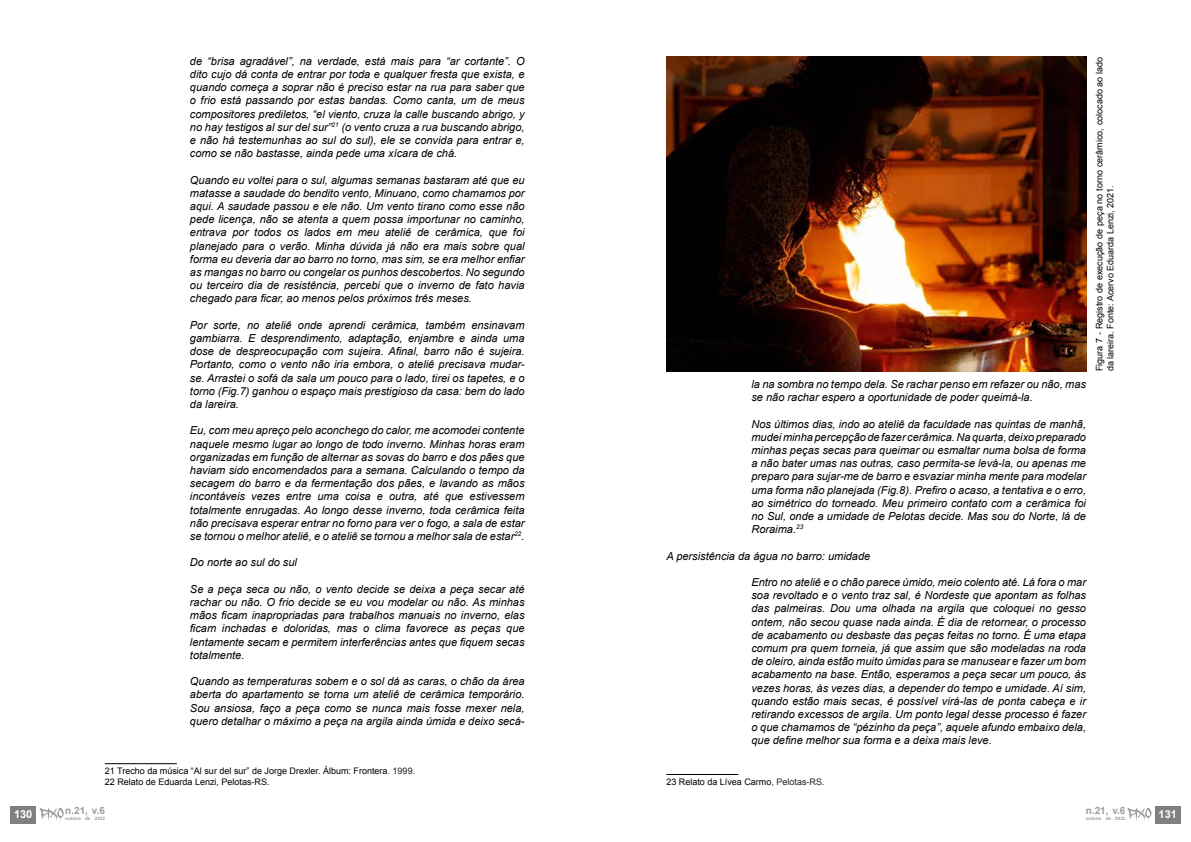
<style>
.page{position:relative;width:1191px;height:842px;background:#fff}
.page>*{position:absolute;margin:0;border:0;box-sizing:border-box;transform-origin:0 0}
.t1{font:italic 11px/13.2px "Arial";color:#000;text-align:justify}
.t2{font:700 11px "Arial";color:#fff}
.t3{font:700 10px "Arial";color:#9d9d9c}
.t4{font:9px/10.8px "Arial";color:#000}
.t5{font:700 4.6px "Arial";color:#9d9d9c}
.s1{color:#202124}
</style>
<div class="page">
<hr style="left:105px;top:763px;width:72px;height:1px;background:#000">
<hr style="left:666px;top:774px;width:72px;height:1px;background:#000">
<img style="left:666px;top:57px;width:420px;height:314px">
<div style="left:1155px;top:806px;width:25px;height:17px;background:#808080"></div>
<svg style="left:1127px;top:808px;width:24px;height:13px"></svg>
<div style="left:11px;top:806px;width:25px;height:17px;background:#808080"></div>
<svg style="left:40px;top:808px;width:24px;height:13px"></svg>
<p class="t2" style="left:14px;top:807px;width:20px">130</p>
<p class="t1" style="left:190px;top:54px;width:336px">de “brisa agradável”, na verdade, está mais para “ar cortante”. O dito cujo dá conta de entrar por toda e qualquer fresta que exista, e quando começa a soprar não é preciso estar na rua para saber que o frio está passando por estas bandas. Como canta, um de meus compositores prediletos, “el viento, cruza la calle buscando abrigo, y no hay testigos al sur del sur”<sup>21</sup> (o vento cruza a rua buscando abrigo, e não há testemunhas ao sul do sul), ele se convida para entrar e, como se não bastasse, ainda pede uma xícara de chá.</p>
<p class="t1" style="left:190px;top:173px;width:336px">Quando eu voltei para o sul, algumas semanas bastaram até que eu matasse a saudade do bendito vento, Minuano, como chamamos por aqui. A saudade passou e ele não. Um vento tirano como esse não pede licença, não se atenta a quem possa importunar no caminho, entrava por todos os lados em meu ateliê de cerâmica, que foi planejado para o verão. Minha dúvida já não era mais sobre qual forma eu deveria dar ao barro no torno, mas sim, se era melhor enfiar as mangas no barro ou congelar os punhos descobertos. No segundo ou terceiro dia de resistência, percebi que o inverno de fato havia chegado para ficar, ao menos pelos próximos três meses.</p>
<p class="t1" style="left:190px;top:318px;width:336px">Por sorte, no ateliê onde aprendi cerâmica, também ensinavam gambiarra. E desprendimento, adaptação, enjambre e ainda uma dose de despreocupação com sujeira. Afinal, barro não é sujeira.<br>Portanto, como o vento não iria embora, o ateliê precisava mudar&shy;se. Arrastei o sofá da sala um pouco para o lado, tirei os tapetes, e o torno (Fig.7) ganhou o espaço mais prestigioso da casa: bem do lado da lareira.</p>
<p class="t1" style="left:190px;top:424px;width:336px">Eu, com meu apreço pelo aconchego do calor, me acomodei contente naquele mesmo lugar ao longo de todo inverno. Minhas horas eram organizadas em função de alternar as sovas do barro e dos pães que haviam sido encomendados para a semana. Calculando o tempo da secagem do barro e da fermentação dos pães, e lavando as mãos incontáveis vezes entre uma coisa e outra, até que estivessem totalmente enrugadas. Ao longo desse inverno, toda cerâmica feita não precisava esperar entrar no forno para ver o fogo, a sala de estar se tornou o melhor ateliê, e o ateliê se tornou a melhor sala de estar<sup>22</sup>.</p>
<p class="t1" style="left:190px;top:556px;width:108px">Do norte ao sul do sul</p>
<p class="t1" style="left:190px;top:582px;width:336px">Se a peça seca ou não, o vento decide se deixa a peça secar até rachar ou não. O frio decide se eu vou modelar ou não. As minhas mãos ficam inapropriadas para trabalhos manuais no inverno, elas ficam inchadas e doloridas, mas o clima favorece as peças que lentamente secam e permitem interferências antes que fiquem secas totalmente.</p>
<p class="t1" style="left:190px;top:675px;width:336px">Quando as temperaturas sobem e o sol dá as caras, o chão da área aberta do apartamento se torna um ateliê de cerâmica temporário.<br>Sou ansiosa, faço a peça como se nunca mais fosse mexer nela, quero detalhar o máximo a peça na argila ainda úmida e deixo secá-</p>
<p class="t4" style="left:105px;top:766px;width:312px">21 Trecho da música “Al sur del sur” de Jorge Drexler. Álbum: Frontera<span class="s1">. 1999.<br></span>22 Relato de Eduarda Lenzi, Pelotas-RS.</p>
<p class="t3" style="left:65px;top:804px;width:41px">n.21, v.6</p>
<p class="t5" style="left:65px;top:815px;width:41px">outono de 2022</p>
<p class="t1" style="left:751px;top:378px;width:336px">la na sombra no tempo dela. Se rachar penso em refazer ou não, mas se não rachar espero a oportunidade de poder queimá-la.</p>
<p class="t1" style="left:751px;top:417px;width:336px">Nos últimos dias, indo ao ateliê da faculdade nas quintas de manhã, mudei minha percepção de fazer cerâmica. Na quarta, deixo preparado minhas peças secas para queimar ou esmaltar numa bolsa de forma a não bater umas nas outras, caso permita-se levá-la, ou apenas me preparo para sujar-me de barro e esvaziar minha mente para modelar uma forma não planejada (Fig.8). Prefiro o acaso, a tentativa e o erro, ao simétrico do torneado. Meu primeiro contato com a cerâmica foi no Sul, onde a umidade de Pelotas decide. Mas sou do Norte, lá de Roraima.<sup>23</sup></p>
<p class="t1" style="left:666px;top:549px;width:205px">A persistência da água no barro: umidade</p>
<p class="t1" style="left:751px;top:576px;width:336px">Entro no ateliê e o chão parece úmido, meio colento até. Lá fora o mar soa revoltado e o vento traz sal, é Nordeste que apontam as folhas das palmeiras. Dou uma olhada na argila que coloquei no gesso ontem, não secou quase nada ainda. É dia de retornear, o processo de acabamento ou desbaste das peças feitas no torno. É uma etapa comum pra quem torneia, já que assim que são modeladas na roda de oleiro, ainda estão muito úmidas para se manusear e fazer um bom acabamento na base. Então, esperamos a peça secar um pouco, às vezes horas, às vezes dias, a depender do tempo e umidade. Aí sim, quando estão mais secas, é possível virá-las de ponta cabeça e ir retirando excessos de argila. Um ponto legal desse processo é fazer o que chamamos de “pézinho da peça”, aquele afundo embaixo dela, que define melhor sua forma e a deixa mais leve.</p>
<p class="t4" style="left:666px;top:777px;width:160px">23 Relato da Lívea Carmo<span class="s1">, Pelotas-RS.</span></p>
<p class="t4" style="left:1094px;top:371px;width:316px;rotate:-90deg">Figura 7 - Registro de execução de peça no torno cerâmico, colocado ao lado da lareira. Fonte: Acervo Eduarda Lenzi, 2021.</p>
<p class="t3" style="left:1085px;top:804px;width:41px">n.21, v.6</p>
<p class="t5" style="left:1085px;top:815px;width:41px">outono de 2022</p>
<p class="t2" style="left:1158px;top:807px;width:20px">131</p>
</div>
